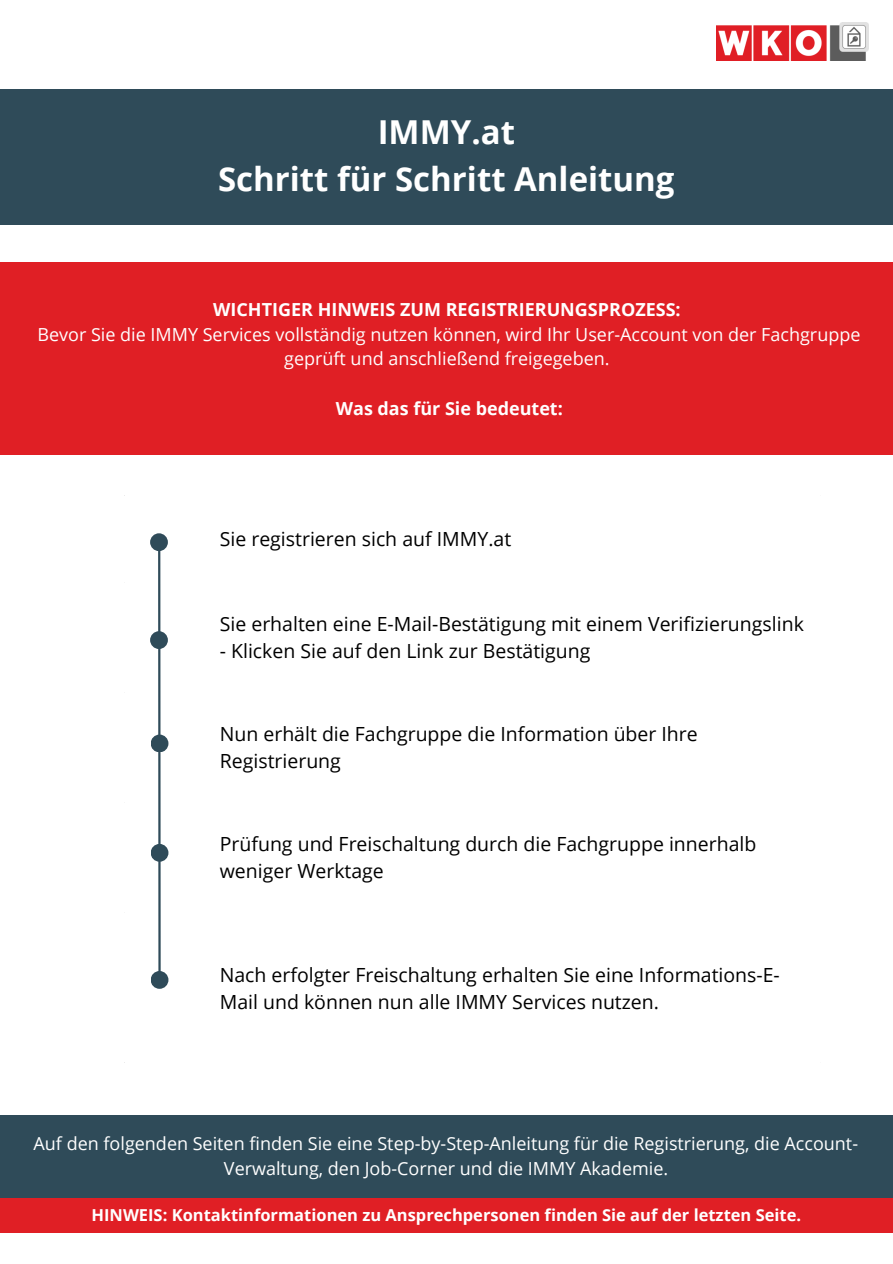
<style>
.page{position:relative;width:893px;height:1264px;background:#fff}
.page>*{position:absolute;margin:0;border:0;box-sizing:border-box;transform-origin:0 0}
.t1{font:700 33px "Open Sans";color:#fff}
.t2{font:19.5px/27px "Open Sans";color:#000}
.t3{font:18px/24.8px "Open Sans";color:#fff;text-align:center}
.t4{font:700 18px "Open Sans";color:#fff}
.t5{font:700 16.5px "Open Sans";color:#fff}
</style>
<div class="page">
<div style="left:0;top:89px;width:892px;height:135px;background:#2f4b59"></div>
<img style="left:716px;top:23px;width:152px;height:38px">
<div style="left:0;top:262px;width:892px;height:193px;background:#e01f25"></div>
<div style="left:0;top:1115px;width:892px;height:84px;background:#2f4b59"></div>
<hr style="left:158px;top:536px;width:3px;height:437px;background:#2f4b59">
<div style="left:150px;top:533px;width:18px;height:18px;background:#2f4b59;border-radius:50%"></div>
<div style="left:151px;top:734px;width:17px;height:18px;background:#2f4b59;border-radius:50%"></div>
<div style="left:150px;top:631px;width:18px;height:18px;background:#2f4b59;border-radius:50%"></div>
<div style="left:151px;top:844px;width:17px;height:17px;background:#2f4b59;border-radius:50%"></div>
<div style="left:151px;top:971px;width:17px;height:17px;background:#2f4b59;border-radius:50%"></div>
<div style="left:0;top:1198px;width:892px;height:34px;background:#e01f25"></div>
<p class="t1" style="left:377px;top:109px;width:139px">IMMY.at</p>
<p class="t1" style="left:218px;top:155px;width:458px">Schritt für Schritt Anleitung</p>
<p class="t4" style="left:213px;top:296px;width:469px">WICHTIGER HINWEIS ZUM REGISTRIERUNGSPROZESS:</p>
<p class="t3" style="left:37px;top:321px;width:824px">Bevor Sie die IMMY Services vollständig nutzen können, wird Ihr User-Account von der Fachgruppe geprüft und anschließend freigegeben.</p>
<p class="t4" style="left:336px;top:395px;width:229px">Was das für Sie bedeutet:</p>
<p class="t2" style="left:220px;top:525px;width:293px">Sie registrieren sich auf IMMY.at</p>
<p class="t2" style="left:220px;top:610px;width:585px">Sie erhalten eine E-Mail-Bestätigung mit einem Verifizierungslink</p>
<p class="t2" style="left:220px;top:637px;width:372px">- Klicken Sie auf den Link zur Bestätigung</p>
<p class="t2" style="left:220px;top:720px;width:479px">Nun erhält die Fachgruppe die Information über Ihre<br>Registrierung</p>
<p class="t2" style="left:220px;top:830px;width:538px">Prüfung und Freischaltung durch die Fachgruppe innerhalb weniger Werktage</p>
<p class="t2" style="left:220px;top:960px;width:561px">Nach erfolgter Freischaltung erhalten Sie eine Informations-E-<br>Mail und können nun alle IMMY Services nutzen.</p>
<p class="t3" style="left:34px;top:1130px;width:826px">Auf den folgenden Seiten finden Sie eine Step-by-Step-Anleitung für die Registrierung, die Account-<br>Verwaltung, den Job-Corner und die IMMY Akademie.</p>
<p class="t5" style="left:92px;top:1203px;width:711px">HINWEIS: Kontaktinformationen zu Ansprechpersonen finden Sie auf der letzten Seite.</p>
</div>
